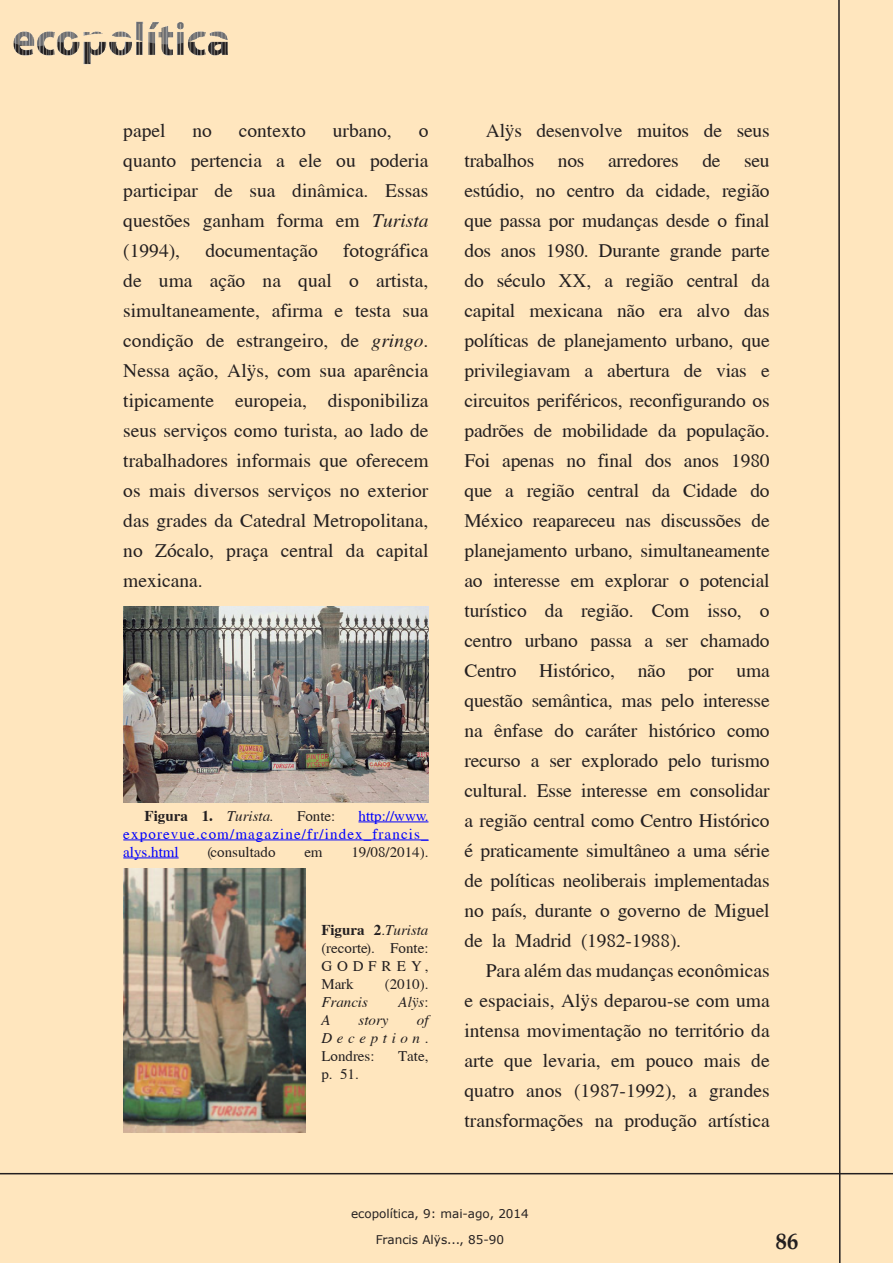
<style>
.page{position:relative;width:893px;height:1263px;background:#ffe6be}
.page>*{position:absolute;margin:0;border:0;box-sizing:border-box;transform-origin:0 0}
.t1{font:700 22.5px "Book Antiqua";color:#231f20}
._11__resenha_e_IC_co{font:19.5px/30px "Cardiff";color:#231f20;text-align:justify}
._11__resenha_e_IC_co-2{font:15px/18px "Cardiff";color:#231f20;text-align:justify}
._11__resenha_e_IC_co-3{font:15px/18px "Cardiff";letter-spacing:.075em;color:#00f;text-align:justify}
._11__resenha_e_IC_co-4{font:italic 15px/18px "Cardiff";color:#231f20;text-align:justify}
._11__resenha_e_IC_co-5{font:700 15px "Cardiff";color:#231f20}
.t2{font:12px/25.7px "Verdana";color:#231f20;text-align:center}
.s1{font-style:italic}
.s2{font-weight:400;font-style:italic}
.s3{font-weight:700}
.s4{font-style:normal}
</style>
<div class="page">
<img style="left:12px;top:17px;width:219px;height:51px">
<hr style="left:0;top:1173px;width:893px;height:1px;background:#231f20">
<svg style="left:837px;top:0;width:4px;height:1263px;background:#ab9a82"></svg>
<hr style="left:358px;top:821px;width:70px;height:1px;background:#00f">
<hr style="left:123px;top:839px;width:305px;height:1px;background:#00f">
<hr style="left:123px;top:857px;width:56px;height:1px;background:#00f">
<img style="left:123px;top:606px;width:305px;height:197px">
<img style="left:123px;top:868px;width:183px;height:264px">
<p class="_11__resenha_e_IC_co" style="left:123px;top:115px;width:44px">papel</p>
<p class="_11__resenha_e_IC_co" style="left:192px;top:115px;width:21px">no</p>
<p class="_11__resenha_e_IC_co" style="left:239px;top:115px;width:69px">contexto</p>
<p class="_11__resenha_e_IC_co" style="left:333px;top:115px;width:60px">urbano,</p>
<p class="_11__resenha_e_IC_co" style="left:123px;top:115px;width:307px;text-indent:295px">o quanto pertencia a ele ou poderia participar de sua dinâmica. Essas questões ganham forma em <span class="s1">Turista </span>(1994),</p>
<p class="_11__resenha_e_IC_co" style="left:123px;top:235px;width:307px;text-indent:220px">fotográfica de uma ação na qual o artista, simultaneamente, afirma e testa sua condição de estrangeiro, de <span class="s1">gringo</span>.<br>Nessa ação, Alÿs, com sua aparência tipicamente europeia, disponibiliza seus serviços como turista, ao lado de trabalhadores informais que oferecem os mais diversos serviços no exterior das grades da Catedral Metropolitana, no Zócalo, praça central da capital mexicana.</p>
<p class="_11__resenha_e_IC_co" style="left:205px;top:235px;width:114px">documentação</p>
<p class="_11__resenha_e_IC_co-5" style="left:145px;top:807px;width:131px">Figura 1. <span class="s2">Turista.</span></p>
<p class="_11__resenha_e_IC_co-2" style="left:297px;top:807px;width:40px">Fonte:</p>
<p class="_11__resenha_e_IC_co-3" style="left:123px;top:807px;width:307px;text-indent:235px">http://www. exporevue.com/magazine/fr/index_francis_ alys.html</p>
<p class="_11__resenha_e_IC_co-2" style="left:207px;top:843px;width:70px">(consultado</p>
<p class="_11__resenha_e_IC_co-2" style="left:304px;top:843px;width:20px">em</p>
<p class="_11__resenha_e_IC_co-2" style="left:351px;top:843px;width:79px">19/08/2014).</p>
<p class="_11__resenha_e_IC_co-2" style="left:321px;top:921px;width:109px"><span class="s3">Figura 2</span>.<span class="s1">Turista </span>(recorte). Fonte:<br>GODFREY, Mark</p>
<p class="_11__resenha_e_IC_co-2" style="left:385px;top:975px;width:45px">(2010).</p>
<p class="_11__resenha_e_IC_co-4" style="left:321px;top:993px;width:48px">Francis</p>
<p class="_11__resenha_e_IC_co-4" style="left:398px;top:993px;width:31px">Alÿs<span class="s4">:</span></p>
<p class="_11__resenha_e_IC_co-4" style="left:321px;top:1011px;width:11px">A</p>
<p class="_11__resenha_e_IC_co-4" style="left:359px;top:1011px;width:31px">story</p>
<p class="_11__resenha_e_IC_co-4" style="left:321px;top:1011px;width:109px;text-indent:96px">of Deception<span class="s4">.<br>Londres:</span></p>
<p class="_11__resenha_e_IC_co-2" style="left:398px;top:1047px;width:32px">Tate,</p>
<p class="_11__resenha_e_IC_co-2" style="left:321px;top:1065px;width:39px">p. 51.</p>
<p class="_11__resenha_e_IC_co" style="left:464px;top:115px;width:307px;text-indent:21px">Alÿs desenvolve muitos de seus trabalhos nos arredores de seu estúdio, no centro da cidade, região que passa por mudanças desde o final dos anos 1980. Durante grande parte do século XX, a região central da capital mexicana não era alvo das políticas de planejamento urbano, que privilegiavam a abertura de vias e circuitos periféricos, reconfigurando os padrões de mobilidade da população.<br>Foi apenas no final dos anos 1980 que a região central da Cidade do México reapareceu nas discussões de planejamento urbano, simultaneamente ao interesse em explorar o potencial turístico da região. Com isso, o centro urbano passa a ser chamado Centro Histórico, não por uma questão semântica, mas pelo interesse na ênfase do caráter histórico como recurso a ser explorado pelo turismo cultural. Esse interesse em consolidar a região central como Centro Histórico é praticamente simultâneo a uma série de políticas neoliberais implementadas no país, durante o governo de Miguel de la Madrid (1982-1988).</p>
<p class="_11__resenha_e_IC_co" style="left:464px;top:955px;width:307px;text-indent:21px">Para além das mudanças econômicas e espaciais, Alÿs deparou-se com uma intensa movimentação no território da arte que levaria, em pouco mais de quatro anos (1987-1992), a grandes transformações na produção artística</p>
<p class="t2" style="left:351px;top:1200px;width:179px">ecopolítica, 9: mai-ago, 2014<br>Francis Alÿs..., 85-90</p>
<p class="t1" style="left:776px;top:1228px;width:24px">86</p>
</div>
